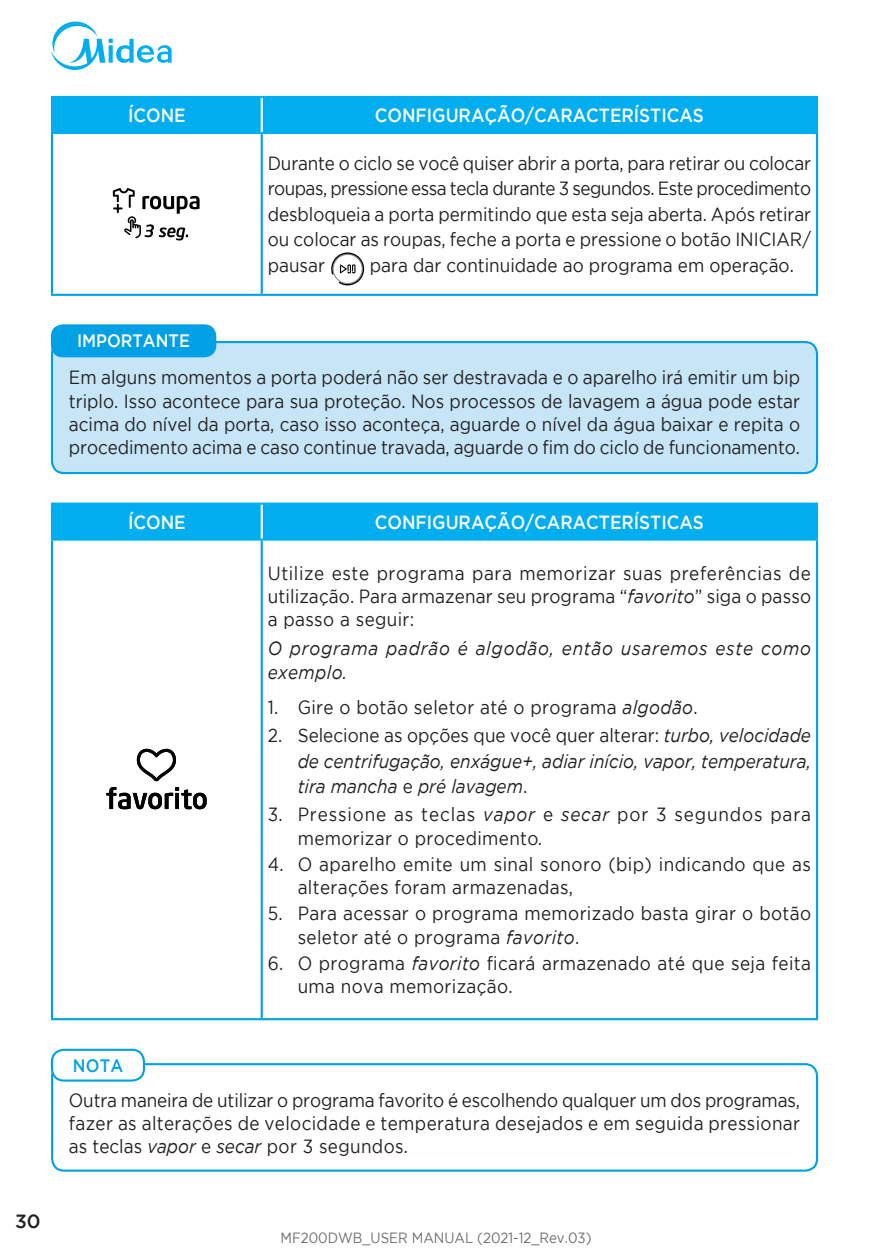
<style>
.page{position:relative;width:893px;height:1259px;background:#fff}
.page>*{position:absolute;margin:0;border:0;box-sizing:border-box;transform-origin:0 0}
.t1{font:18.9px/23.4px "Gotham";letter-spacing:.02em;color:#231f20;text-align:justify;scale:.9 1}
.t2{font:italic 18.9px/25.5px "Gotham";letter-spacing:.02em;color:#231f20;text-align:justify;scale:.9 1}
.t3{font:18.9px/23.4px "Gotham";letter-spacing:.05em;color:#231f20;scale:.9 1}
.t4{font:500 18.9px "Gotham";color:#fff;scale:.9 1}
.t5{font:italic 18.9px/23.4px "Gotham";letter-spacing:.045em;color:#231f20;scale:.9 1}
.t6{font:18.9px "Gotham";color:#231f20;scale:.9 1}
.t7{font:500 18.9px "Gotham";color:#231f20}
.t8{font:500 18px "Gotham";color:#fff;scale:.9 1}
.t9{font:500 18px "Gotham";color:#00a1e4;scale:.9 1}
.t10{font:14.7px "Gotham";color:#6c6d70;scale:.9 1}
.s1{font-style:italic}
.s2{font-style:normal}
</style>
<div class="page">
<svg style="left:51px;top:22px;width:121px;height:48px"></svg>
<div style="left:52px;top:342px;width:765px;height:131px;background:#c6e6f8;border-radius:12px"></div>
<div style="left:51px;top:341px;width:767px;height:133px;border:2px solid #00a1e4;border-radius:12px"></div>
<div style="left:51px;top:324px;width:165px;height:33px;background:#00a1e4;border-radius:12px"></div>
<div style="left:53px;top:98px;width:763px;height:34px;background:#00aeef"></div>
<hr style="left:51px;top:96px;width:211px;height:2px;background:#00aeef">
<hr style="left:51px;top:98px;width:2px;height:34px;background:#00aeef">
<hr style="left:262px;top:96px;width:556px;height:2px;background:#00aeef">
<hr style="left:816px;top:98px;width:2px;height:34px;background:#00aeef">
<hr style="left:51px;top:132px;width:767px;height:2px;background:#00aeef">
<hr style="left:51px;top:134px;width:2px;height:160px;background:#00a1e4">
<hr style="left:261px;top:134px;width:2px;height:160px;background:#00a1e4">
<hr style="left:816px;top:134px;width:2px;height:160px;background:#00a1e4">
<hr style="left:51px;top:294px;width:767px;height:2px;background:#00a1e4">
<hr style="left:261px;top:98px;width:2px;height:34px;background:#fff">
<svg style="left:113px;top:188px;width:87px;height:52px"></svg>
<svg style="left:331px;top:252px;width:33px;height:33px"></svg>
<div style="left:51px;top:1063px;width:767px;height:108px;border:2px solid #00a1e4;border-radius:12px"></div>
<div style="left:52px;top:1049px;width:92px;height:31px;background:#fff;border-radius:12px"></div>
<div style="left:51px;top:1048px;width:94px;height:33px;border:2px solid #00a1e4;border-radius:12px"></div>
<div style="left:53px;top:505px;width:763px;height:33px;background:#00aeef"></div>
<hr style="left:51px;top:502px;width:211px;height:3px;background:#00aeef">
<hr style="left:51px;top:505px;width:2px;height:33px;background:#00aeef">
<hr style="left:262px;top:502px;width:556px;height:3px;background:#00aeef">
<hr style="left:816px;top:505px;width:2px;height:33px;background:#00aeef">
<hr style="left:51px;top:538px;width:767px;height:2px;background:#00aeef">
<hr style="left:51px;top:540px;width:2px;height:478px;background:#00a1e4">
<hr style="left:261px;top:540px;width:2px;height:478px;background:#00a1e4">
<hr style="left:816px;top:540px;width:2px;height:478px;background:#00a1e4">
<hr style="left:51px;top:1018px;width:767px;height:2px;background:#00a1e4">
<hr style="left:261px;top:505px;width:2px;height:33px;background:#fff">
<svg style="left:137px;top:749px;width:39px;height:32px"></svg>
<svg style="left:106px;top:787px;width:101px;height:22px"></svg>
<p class="t7" style="left:15px;top:1214px;width:27px">30</p>
<p class="t4" style="left:128px;top:108px;width:66px">ÍCONE</p>
<p class="t4" style="left:375px;top:108px;width:367px">CONFIGURAÇÃO/CARACTERÍSTICAS</p>
<p class="t1" style="left:268px;top:152px;width:605px;line-height:25.5px">Durante o ciclo se você quiser abrir a porta, para retirar ou colocar roupas, pressione essa tecla durante 3 segundos. Este procedimento desbloqueia a porta permitindo que esta seja aberta. Após retirar ou colocar as roupas, feche a porta e pressione o botão INICIAR/ pausar</p>
<p class="t6" style="left:370px;top:258px;width:473px">para dar continuidade ao programa em operação.</p>
<p class="t8" style="left:77px;top:334px;width:127px">IMPORTANTE</p>
<p class="t1" style="left:69px;top:367px;width:814px">Em alguns momentos a porta poderá não ser destravada e o aparelho irá emitir um bip triplo. Isso acontece para sua proteção. Nos processos de lavagem a água pode estar acima do nível da porta, caso isso aconteça, aguarde o nível da água baixar e repita o procedimento acima e caso continue travada, aguarde o fim do ciclo de funcionamento.</p>
<p class="t4" style="left:128px;top:515px;width:66px">ÍCONE</p>
<p class="t4" style="left:375px;top:515px;width:367px">CONFIGURAÇÃO/CARACTERÍSTICAS</p>
<p class="t1" style="left:268px;top:562px;width:605px">Utilize este programa para memorizar suas preferências de utilização. Para armazenar seu programa “<span class="s1">favorito</span>” siga o passo a passo a seguir:</p>
<p class="t5" style="left:268px;top:638px;width:605px">O programa padrão é algodão, então usaremos este como exemplo.</p>
<p class="t1" style="left:268px;top:697px;width:479px">1. Gire o botão seletor até o programa <span class="s1">algodão</span>.</p>
<p class="t2" style="left:298px;top:724px;width:572px;text-indent:-30px"><span class="s2">2. Selecione as opções que você quer alterar:</span> turbo, velocidade de centrifugação, enxágue+, adiar início, vapor, temperatura, tira mancha <span class="s2">e</span> pré lavagem<span class="s2">.</span></p>
<p class="t3" style="left:298px;top:804px;width:572px;text-indent:-30px">3. Pressione as teclas <span class="s1">vapor</span> e <span class="s1">secar</span> por 3 segundos para memorizar o procedimento<span class="s1">.</span></p>
<p class="t1" style="left:298px;top:853px;width:572px;text-indent:-30px">4. O aparelho emite um sinal sonoro (bip) indicando que as alterações foram armazenadas,</p>
<p class="t1" style="left:298px;top:903px;width:572px;text-indent:-30px">5. Para acessar o programa memorizado basta girar o botão seletor até o programa <span class="s1">favorito</span>.</p>
<p class="t1" style="left:298px;top:953px;width:572px;text-indent:-30px">6. O programa <span class="s1">favorito</span> ficará armazenado até que seja feita uma nova memorização.</p>
<p class="t9" style="left:73px;top:1058px;width:58px">NOTA</p>
<p class="t1" style="left:69px;top:1089px;width:814px">Outra maneira de utilizar o programa favorito é escolhendo qualquer um dos programas, fazer as alterações de velocidade e temperatura desejados e em seguida pressionar as teclas <span class="s1">vapor</span> e <span class="s1">secar</span> por 3 segundos.</p>
<p class="t10" style="left:280px;top:1232px;width:347px">MF200DWB_USER MANUAL (2021-12_Rev.03)</p>
</div>
